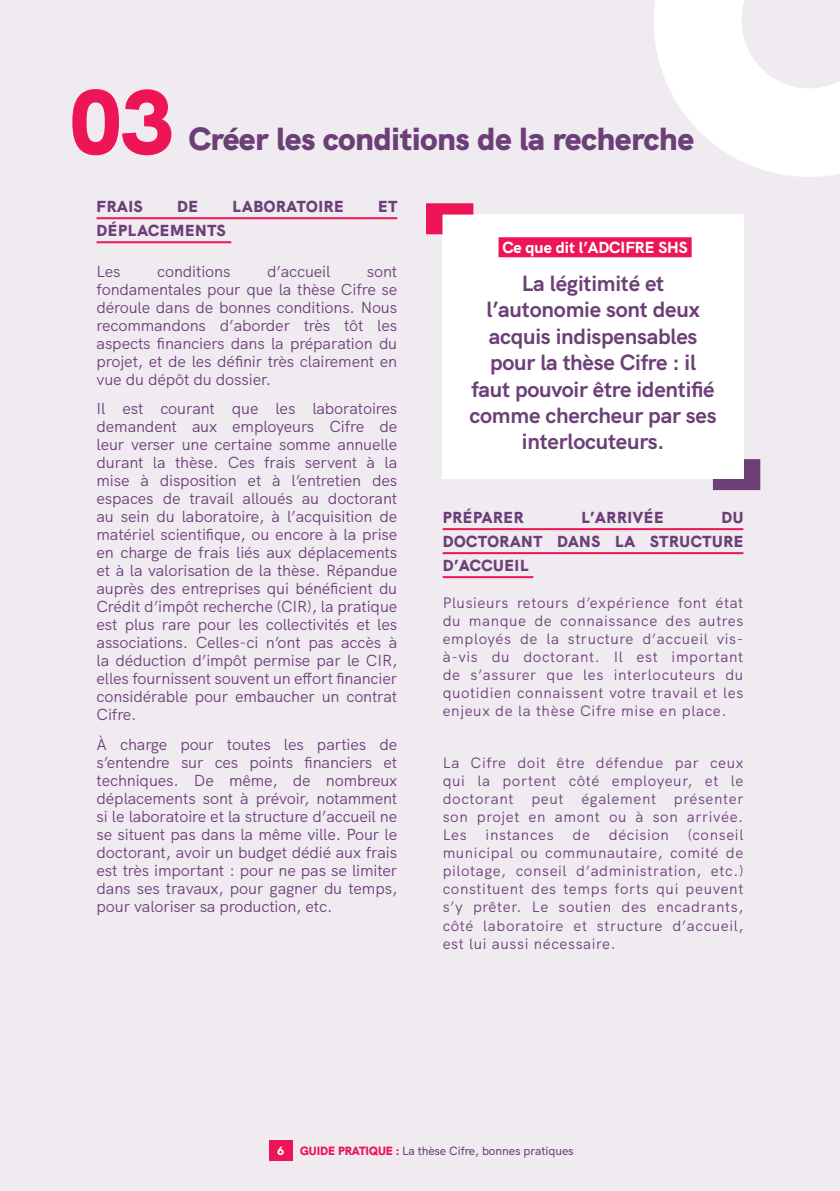
<style>
.page{position:relative;width:840px;height:1191px;background:#fff}
.page>*{position:absolute;margin:0;border:0;box-sizing:border-box;transform-origin:0 0}
.t1{font:900 92px "HK Grotesk";color:#ed1556}
.Hesam_Title_Partie{font:900 32px "HK Grotesk";color:#6d3f77}
.Hesam_Exergue{font:700 22px/26.4px "HK Grotesk";letter-spacing:-.01em;color:#6d3f77;text-align:center}
.Hesam_texte-Small{font:16px/18px "HK Grotesk";letter-spacing:-.01em;color:#6d3f77;text-align:justify}
.Hesam_sous-titre{font:900 16px/24px "HK Grotesk";letter-spacing:.04em;color:#6d3f77;text-align:justify}
.Hesam_Exergue_small{font:800 16px "HK Grotesk";color:#fff}
.Hesam_sous-titre-2{font:15px/18px "HK Grotesk";letter-spacing:.04em;color:#6d3f77;text-align:justify}
.t2{font:500 12px "HK Grotesk";letter-spacing:-.01em;color:#6d3f77}
.t3{font:900 12px "HK Grotesk";color:#fff}
.s1{font-weight:900;color:#ed1556}
</style>
<div class="page">
<div style="left:0;top:0;width:839px;height:1191px;background:#f0ebf1"></div>
<svg style="left:654px;top:0;width:185px;height:177px"></svg>
<div style="left:269px;top:1140px;width:23px;height:21px;background:#ed1556"></div>
<hr style="left:96px;top:217px;width:301px;height:2px;background:#ed1556">
<hr style="left:96px;top:241px;width:135px;height:2px;background:#ed1556">
<hr style="left:442px;top:528px;width:301px;height:2px;background:#ed1556">
<hr style="left:442px;top:552px;width:301px;height:2px;background:#ed1556">
<hr style="left:442px;top:576px;width:91px;height:2px;background:#ed1556">
<svg style="left:712px;top:459px;width:47px;height:31px"></svg>
<div style="left:442px;top:215px;width:301px;height:264px;background:#fff"></div>
<div style="left:498px;top:237px;width:193px;height:20px;background:#ed1556"></div>
<svg style="left:426px;top:203px;width:47px;height:31px"></svg>
<p class="t1" style="left:69px;top:51px;width:105px">03</p>
<p class="Hesam_Title_Partie" style="left:189px;top:114px;width:506px">Créer les conditions de la recherche</p>
<p class="Hesam_sous-titre" style="left:96px;top:193px;width:47px">FRAIS</p>
<p class="Hesam_sous-titre" style="left:177px;top:193px;width:22px">DE</p>
<p class="Hesam_sous-titre" style="left:232px;top:193px;width:113px">LABORATOIRE</p>
<p class="Hesam_sous-titre" style="left:378px;top:193px;width:21px">ET</p>
<p class="Hesam_sous-titre" style="left:96px;top:217px;width:130px">DÉPLACEMENTS</p>
<p class="Hesam_texte-Small" style="left:96px;top:261px;width:26px">Les</p>
<p class="Hesam_texte-Small" style="left:157px;top:261px;width:75px">conditions</p>
<p class="Hesam_texte-Small" style="left:267px;top:261px;width:65px">d’accueil</p>
<p class="Hesam_texte-Small" style="left:96px;top:261px;width:302px;text-indent:270px">sont fondamentales pour que la thèse Cifre se déroule dans de bonnes conditions. Nous recommandons d’aborder très tôt les aspects financiers dans la préparation du projet, et de les définir très clairement en vue du dépôt du dossier.</p>
<p class="Hesam_texte-Small" style="left:96px;top:398px;width:302px">Il est courant que les laboratoires demandent aux employeurs Cifre de leur verser une certaine somme annuelle durant la thèse. Ces frais servent à la mise à disposition et à l’entretien des espaces de travail alloués au doctorant au sein du laboratoire, à l’acquisition de matériel scientifique, ou encore à la prise en charge de frais liés aux déplacements et à la valorisation de la thèse. Répandue auprès des entreprises qui bénéficient du Crédit d’impôt recherche (CIR), la pratique est plus rare pour les collectivités et les associations. Celles-ci n’ont pas accès à la déduction d’impôt permise par le CIR, elles fournissent souvent un effort financier considérable pour embaucher un contrat Cifre.</p>
<p class="Hesam_texte-Small" style="left:96px;top:734px;width:302px">À charge pour toutes les parties de s’entendre sur ces points financiers et techniques. De même, de nombreux déplacements sont à prévoir, notamment si le laboratoire et la structure d’accueil ne se situent pas dans la même ville. Pour le doctorant, avoir un budget dédié aux frais est très important : pour ne pas se limiter dans ses travaux, pour gagner du temps, pour valoriser sa production, etc.</p>
<p class="Hesam_Exergue_small" style="left:502px;top:235px;width:187px">Ce que dit l’ADCIFRE SHS</p>
<p class="Hesam_Exergue" style="left:469px;top:268px;width:248px">La légitimité et l’autonomie sont deux acquis indispensables pour la thèse Cifre : il faut pouvoir être identifié comme chercheur par ses interlocuteurs.</p>
<p class="Hesam_sous-titre" style="left:442px;top:504px;width:82px">PRÉPARER</p>
<p class="Hesam_sous-titre" style="left:581px;top:504px;width:84px">L’ARRIVÉE</p>
<p class="Hesam_sous-titre" style="left:442px;top:504px;width:302px;text-indent:278px">DU DOCTORANT DANS LA STRUCTURE D’ACCUEIL</p>
<p class="Hesam_sous-titre-2" style="left:442px;top:593px;width:302px">Plusieurs retours d’expérience font état du manque de connaissance des autres employés de la structure d’accueil vis&shy;à-vis du doctorant. Il est important de s’assurer que les interlocuteurs du quotidien connaissent votre travail et les enjeux de la thèse Cifre mise en place.</p>
<p class="Hesam_sous-titre-2" style="left:442px;top:753px;width:302px">La Cifre doit être défendue par ceux qui la portent côté employeur, et le doctorant peut également présenter son projet en amont ou à son arrivée.<br>Les</p>
<p class="Hesam_sous-titre-2" style="left:442px;top:825px;width:302px;text-indent:245px">(conseil municipal ou communautaire, comité de pilotage, conseil d’administration, etc.) constituent des temps forts qui peuvent s’y prêter. Le soutien des encadrants, côté laboratoire et structure d’accueil, est lui aussi nécessaire.</p>
<p class="Hesam_sous-titre-2" style="left:485px;top:825px;width:70px">instances</p>
<p class="Hesam_sous-titre-2" style="left:572px;top:825px;width:19px">de</p>
<p class="Hesam_sous-titre-2" style="left:608px;top:825px;width:62px">décision</p>
<p class="t3" style="left:277px;top:1141px;width:9px">6</p>
<p class="t2" style="left:300px;top:1141px;width:275px"><span class="s1">GUIDE PRATIQUE :</span> La thèse Cifre, bonnes pratiques</p>
</div>
